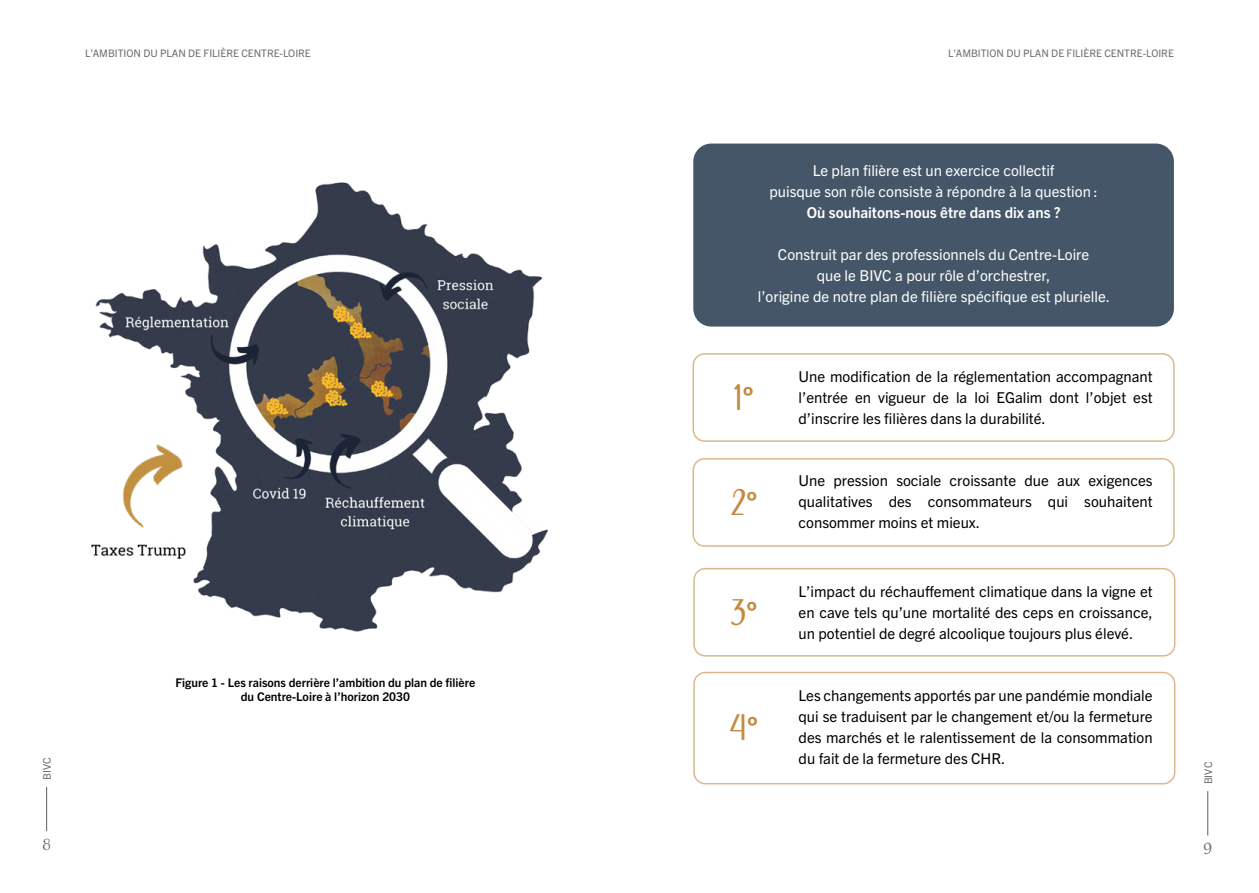
<style>
.page{position:relative;width:1259px;height:893px;background:#fff}
.page>*{position:absolute;margin:0;border:0;box-sizing:border-box;transform-origin:0 0}
.t1{font:34.5px "Adorn S Condensed Sans";color:#c48a40}
.t2{font:15px/21px "Trade Gothic Next LT Pro";color:#000;text-align:justify}
.t3{font:15px/21px "Trade Gothic Next LT Pro";color:#fff;text-align:center}
.t4{font:700 15px "Trade Gothic Next LT Pro";color:#fff}
.t5{font:15px "Adorn Condensed Sans";color:#706f6f}
.t6{font:700 12px/14.4px "Trade Gothic Next LT Pro";color:#000;text-align:center}
.t7{font:10.5px "Trade Gothic Next LT Pro";color:#706f6f}
.t8{font:10.35px "Trade Gothic Next LT Pro";color:#706f6f}
</style>
<div class="page">
<hr style="left:46px;top:787px;width:1px;height:44px;background:#706f6f">
<hr style="left:1207px;top:791px;width:1px;height:44px;background:#706f6f">
<div style="left:693px;top:144px;width:481px;height:183px;background:#445668;border-radius:18px"></div>
<div style="left:692px;top:353px;width:482px;height:89px;border:2px solid #c48a40;border-radius:11px"></div>
<div style="left:692px;top:458px;width:482px;height:89px;border:2px solid #c48a40;border-radius:11px"></div>
<div style="left:693px;top:568px;width:482px;height:89px;border:2px solid #c48a40;border-radius:11px"></div>
<div style="left:693px;top:672px;width:482px;height:112px;border:2px solid #c48a40;border-radius:11px"></div>
<img style="left:91px;top:182px;width:457px;height:449px">
<p class="t8" style="left:85px;top:46px;width:227px">L’AMBITION DU PLAN DE FILIÈRE CENTRE-LOIRE</p>
<p class="t8" style="left:948px;top:46px;width:227px">L’AMBITION DU PLAN DE FILIÈRE CENTRE-LOIRE</p>
<p class="t3" style="left:769px;top:159px;width:330px">Le plan filière est un exercice collectif<br>puisque son rôle consiste à répondre à la question :</p>
<p class="t4" style="left:806px;top:202px;width:255px">Où souhaitons-nous être dans dix ans ?</p>
<p class="t3" style="left:758px;top:243px;width:354px">Construit par des professionnels du Centre-Loire<br>que le BIVC a pour rôle d’orchestrer,<br>l’origine de notre plan de filière spécifique est plurielle.</p>
<h1 class="t1" style="left:733px;top:376px;width:22px">1°</h1>
<h1 class="t1" style="left:730px;top:480px;width:29px">2°</h1>
<h1 class="t1" style="left:730px;top:591px;width:29px">3°</h1>
<p class="t2" style="left:798px;top:365px;width:356px">Une modification de la réglementation accompagnant l’entrée en vigueur de la loi EGalim dont l’objet est d’inscrire les filières dans la durabilité.</p>
<p class="t2" style="left:798px;top:469px;width:355px">Une pression sociale croissante due aux exigences qualitatives des consommateurs qui souhaitent consommer moins et mieux.</p>
<p class="t2" style="left:798px;top:580px;width:355px">L’impact du réchauffement climatique dans la vigne et en cave tels qu’une mortalité des ceps en croissance, un potentiel de degré alcoolique toujours plus élevé.</p>
<p class="t6" style="left:175px;top:674px;width:301px">Figure 1 - Les raisons derrière l’ambition du plan de filière du Centre-Loire à l’horizon 2030</p>
<p class="t2" style="left:798px;top:684px;width:355px">Les changements apportés par une pandémie mondiale qui se traduisent par le changement et/ou la fermeture des marchés et le ralentissement de la consommation du fait de la fermeture des CHR.</p>
<h1 class="t1" style="left:729px;top:706px;width:30px">4°</h1>
<p class="t7" style="left:40px;top:780px;width:24px;rotate:-90deg">BIVC</p>
<p class="t7" style="left:1200px;top:784px;width:24px;rotate:-90deg">BIVC</p>
<p class="t5" style="left:43px;top:835px;width:10px">8</p>
<p class="t5" style="left:1203px;top:839px;width:10px">9</p>
</div>
